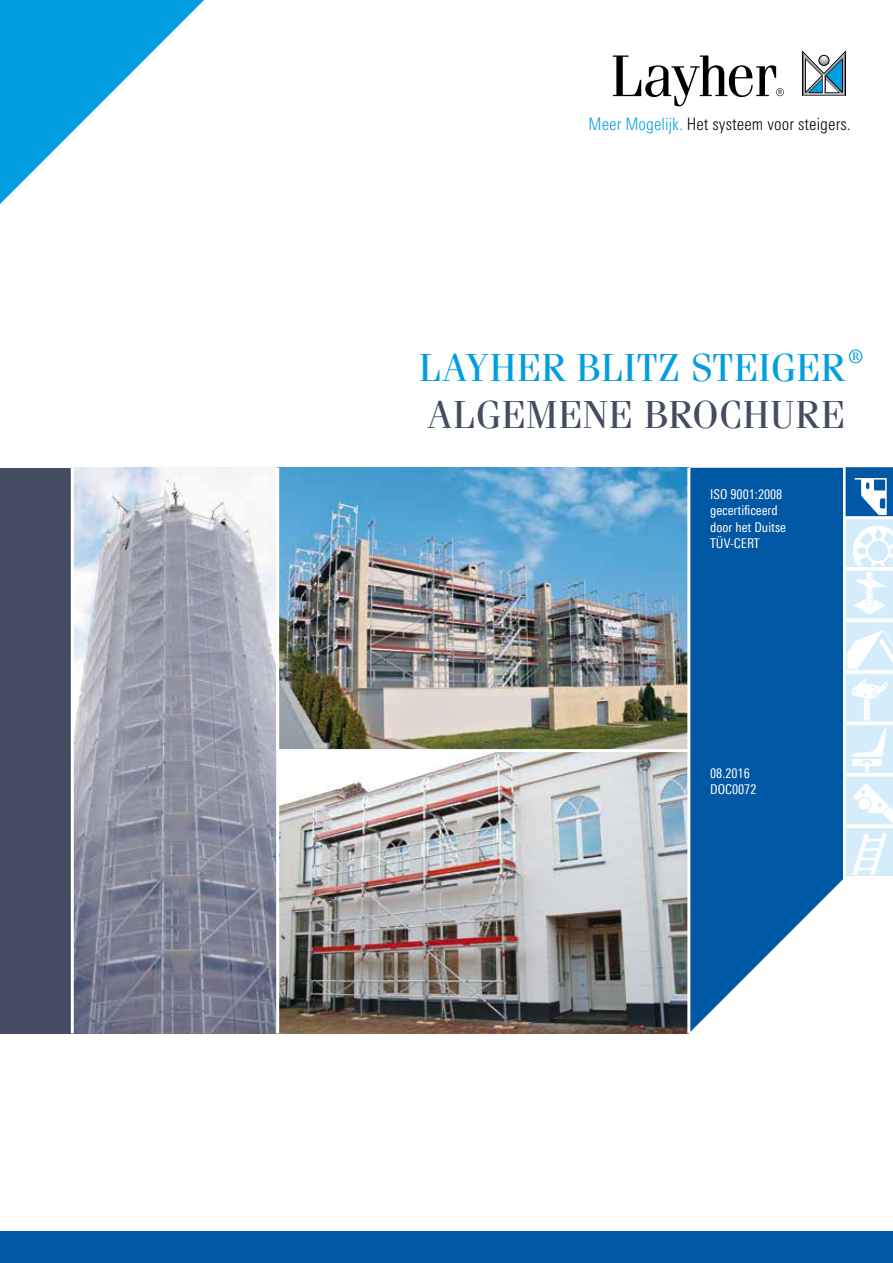
<style>
.page{position:relative;width:893px;height:1263px;background:#fff}
.page>*{position:absolute;margin:0;border:0;box-sizing:border-box;transform-origin:0 0}
.t1{font:39px "Fenice Pro ITC";letter-spacing:.015em;color:#009ee0}
.t2{font:39px "Fenice Pro ITC";letter-spacing:.015em;color:#444c61}
.t3{font:19.05px "Fenice Pro ITC";color:#009ee0}
.t4{font:300 condensed 17.1px "LT Univers";letter-spacing:.005em;color:#000}
.t5{font:13.5px/16.5px "Linotype Univers 420 Cn";color:#fff}
.s1{color:#009ee0}
</style>
<div class="page">
<svg style="left:690px;top:468px;width:153px;height:564px;fill:#0057a3"></svg>
<svg style="left:846px;top:467px;width:47px;height:409px"></svg>
<img style="left:74px;top:468px;width:613px;height:565px">
<hr style="left:802px;top:96px;width:44px;height:1px;background:#000">
<hr style="left:802px;top:95px;width:44px;height:1px;background:#78797a">
<svg style="left:806px;top:54px;width:36px;height:41px"></svg>
<hr style="left:805px;top:51px;width:1px;height:45px;background:#eaebeb">
<hr style="left:804px;top:51px;width:1px;height:45px;background:#a8a9ab">
<hr style="left:803px;top:51px;width:1px;height:45px;background:#5d5e60">
<hr style="left:802px;top:51px;width:1px;height:45px;background:#000">
<hr style="left:805px;top:59px;width:1px;height:34px;background:#000">
<hr style="left:842px;top:51px;width:1px;height:45px;background:#fff">
<hr style="left:843px;top:51px;width:1px;height:45px;background:#bfc0c2">
<hr style="left:844px;top:51px;width:1px;height:45px;background:#78797a">
<hr style="left:845px;top:51px;width:1px;height:45px;background:#414143">
<hr style="left:846px;top:51px;width:1px;height:45px;background:#000">
<hr style="left:842px;top:59px;width:1px;height:34px;background:#000">
<svg style="left:613px;top:55px;width:171px;height:51px"></svg>
<svg style="left:0;top:0;width:204px;height:204px"></svg>
<div style="left:0;top:1231px;width:893px;height:32px;background:#0057a3"></div>
<div style="left:0;top:468px;width:72px;height:565px;background:#444c61"></div>
<hr style="left:71px;top:468px;width:3px;height:565px;background:#fff">
<hr style="left:276px;top:468px;width:3px;height:565px;background:#fff">
<hr style="left:278px;top:749px;width:411px;height:3px;background:#fff">
<p class="t4" style="left:588px;top:115px;width:264px"><span class="s1">Meer Mogelijk.</span> Het systeem voor steigers.</p>
<h2 class="t3" style="left:848px;top:344px;width:17px">®</h2>
<h1 class="t1" style="left:419px;top:344px;width:427px">LAYHER BLITZ STEIGER</h1>
<h1 class="t2" style="left:428px;top:391px;width:418px">ALGEMENE BROCHURE</h1>
<p class="t5" style="left:710px;top:486px;width:77px">ISO 9001:2008 gecertificeerd door het Duitse<br>TÜV-CERT</p>
<p class="t5" style="left:710px;top:765px;width:48px">08.2016<br>DOC0072</p>
</div>
